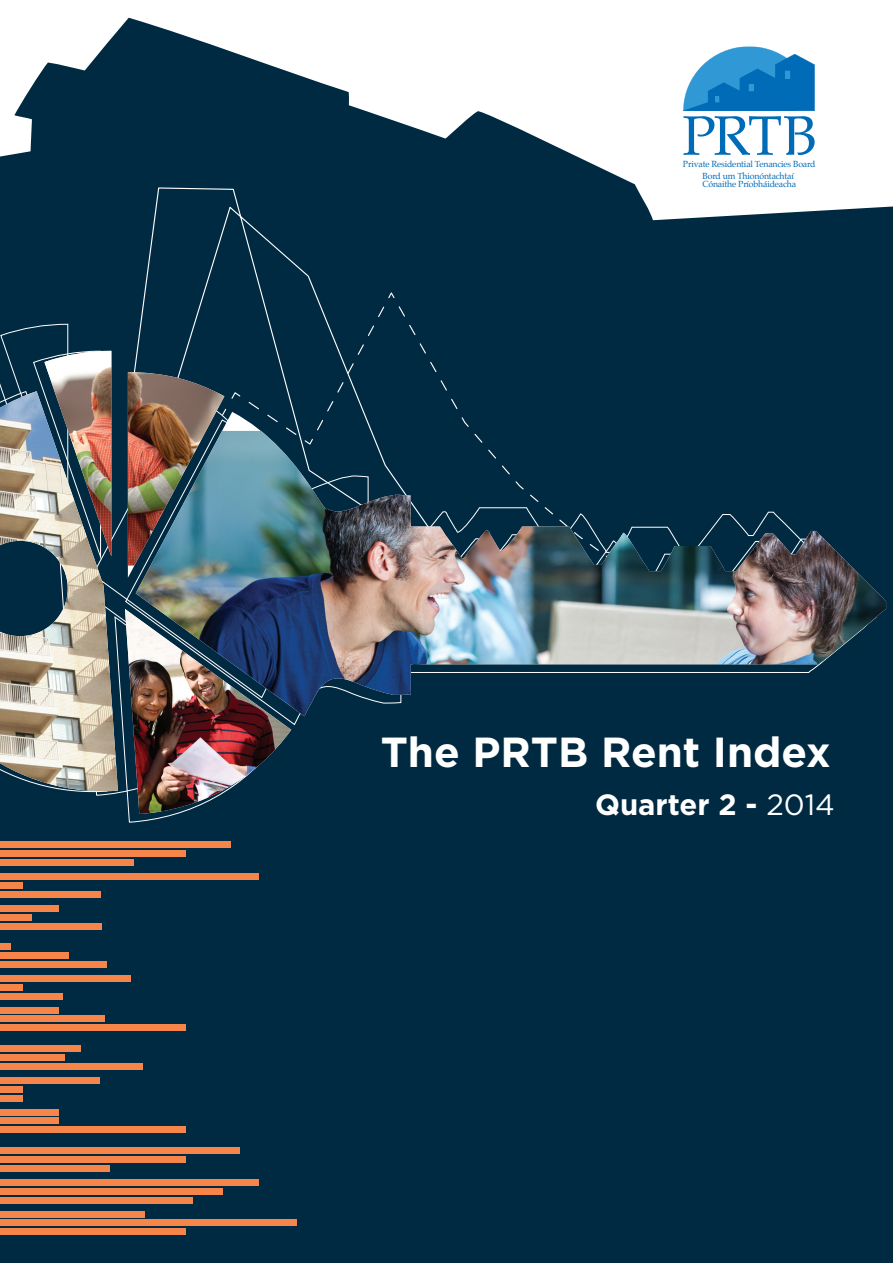
<style>
.page{position:relative;width:893px;height:1263px;background:#fff}
.page>*{position:absolute;margin:0;border:0;box-sizing:border-box;transform-origin:0 0}
.t1{font:700 42px "Gotham";color:#fff}
.t2{font:700 29.25px "Gotham";color:#fff}
.t3{font:8.7px/12.3px "Palatino";letter-spacing:-.015em;color:#006bb6;text-align:center}
.s1{font-weight:400}
</style>
<div class="page">
<svg style="left:683px;top:46px;width:132px;height:78px"></svg>
<svg style="left:14px;top:18px;width:355px;height:106px;fill:#002a41"></svg>
<div style="left:0;top:124px;width:893px;height:1139px;background:#002a41"></div>
<svg style="left:369px;top:111px;width:286px;height:76px;fill:#002a41"></svg>
<div style="left:0;top:859px;width:133px;height:7px;background:#f58549"></div>
<div style="left:0;top:891px;width:101px;height:7px;background:#f58549"></div>
<div style="left:0;top:922px;width:102px;height:7px;background:#f58549"></div>
<div style="left:0;top:850px;width:186px;height:7px;background:#f58549"></div>
<div style="left:0;top:882px;width:22px;height:7px;background:#f58549"></div>
<div style="left:0;top:913px;width:31px;height:7px;background:#f58549"></div>
<div style="left:0;top:905px;width:59px;height:7px;background:#f58549"></div>
<div style="left:0;top:841px;width:231px;height:7px;background:#f58549"></div>
<div style="left:0;top:873px;width:258px;height:7px;background:#f58549"></div>
<div style="left:0;top:961px;width:107px;height:7px;background:#f58549"></div>
<div style="left:0;top:993px;width:63px;height:7px;background:#f58549"></div>
<div style="left:0;top:1024px;width:186px;height:7px;background:#f58549"></div>
<div style="left:0;top:952px;width:68px;height:7px;background:#f58549"></div>
<div style="left:0;top:984px;width:22px;height:7px;background:#f58549"></div>
<div style="left:0;top:1015px;width:104px;height:7px;background:#f58549"></div>
<div style="left:0;top:1007px;width:59px;height:7px;background:#f58549"></div>
<div style="left:0;top:943px;width:10px;height:7px;background:#f58549"></div>
<div style="left:0;top:975px;width:131px;height:7px;background:#f58549"></div>
<div style="left:0;top:1063px;width:143px;height:7px;background:#f58549"></div>
<div style="left:0;top:1095px;width:22px;height:7px;background:#f58549"></div>
<div style="left:0;top:1126px;width:186px;height:7px;background:#f58549"></div>
<div style="left:0;top:1054px;width:64px;height:7px;background:#f58549"></div>
<div style="left:0;top:1086px;width:22px;height:7px;background:#f58549"></div>
<div style="left:0;top:1117px;width:59px;height:7px;background:#f58549"></div>
<div style="left:0;top:1109px;width:59px;height:7px;background:#f58549"></div>
<div style="left:0;top:1045px;width:80px;height:7px;background:#f58549"></div>
<div style="left:0;top:1077px;width:99px;height:6px;background:#f58549"></div>
<div style="left:0;top:1165px;width:109px;height:7px;background:#f58549"></div>
<div style="left:0;top:1196px;width:192px;height:7px;background:#f58549"></div>
<div style="left:0;top:1228px;width:186px;height:7px;background:#f58549"></div>
<div style="left:0;top:1156px;width:186px;height:7px;background:#f58549"></div>
<div style="left:0;top:1187px;width:223px;height:7px;background:#f58549"></div>
<div style="left:0;top:1219px;width:296px;height:7px;background:#f58549"></div>
<div style="left:0;top:1210px;width:144px;height:7px;background:#f58549"></div>
<div style="left:0;top:1147px;width:239px;height:7px;background:#f58549"></div>
<div style="left:0;top:1178px;width:258px;height:7px;background:#f58549"></div>
<svg style="left:133px;top:187px;width:720px;height:136px;background:#143b50"></svg>
<div style="left:221px;top:291px;width:633px;height:59px;background:#002a41"></div>
<div style="left:0;top:350px;width:877px;height:473px;background:#002a41"></div>
<div style="left:0;top:323px;width:844px;height:473px;background:#002a41"></div>
<div style="left:224px;top:412px;width:662px;height:19px;background:#002a41"></div>
<img style="left:136px;top:431px;width:750px;height:285px">
<img style="left:125px;top:609px;width:166px;height:205px">
<svg style="left:128px;top:566px;width:96px;height:12px"></svg>
<img style="left:128px;top:372px;width:96px;height:194px">
<img style="left:44px;top:351px;width:67px;height:40px">
<img style="left:0;top:391px;width:118px;height:400px">
<p class="t3" style="left:683px;top:157px;width:134px">Private Residential Tenancies Board<br>Bord um Thionóntachtaí</p>
<p class="t3" style="left:702px;top:178px;width:95px">Cónaithe Príobháideacha</p>
<p class="t1" style="left:381px;top:724px;width:451px">The PRTB Rent Index</p>
<p class="t2" style="left:595px;top:785px;width:241px">Quarter 2 - <span class="s1">2014</span></p>
</div>
